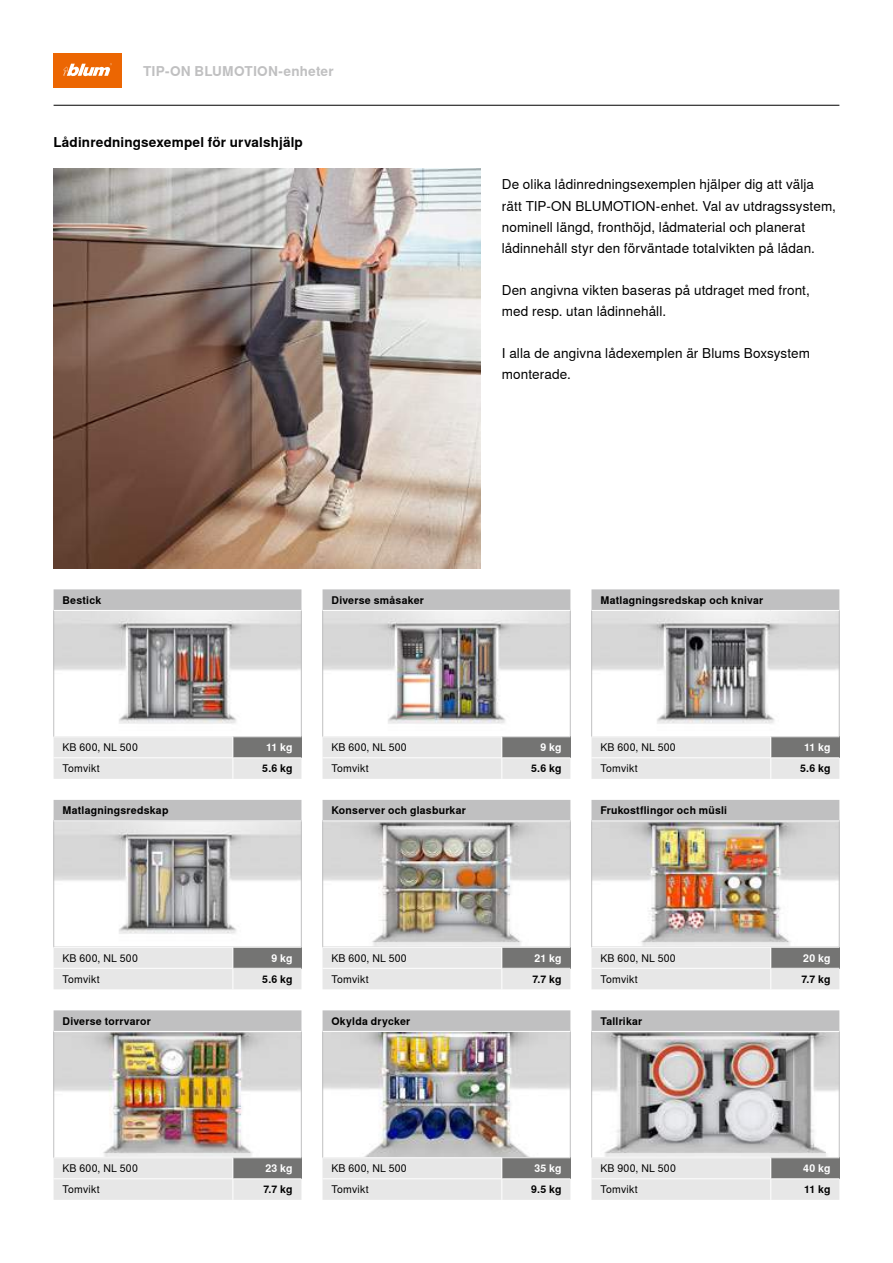
<style>
.page{position:relative;width:893px;height:1263px;background:#fff}
.page>*{position:absolute;margin:0;border:0;box-sizing:border-box;transform-origin:0 0}
.t1{font:13.5px/21px "Nimbus Sans Global";letter-spacing:.01em;color:#000}
.t2{font:700 13.5px "Nimbus Sans Global";letter-spacing:.01em;color:#000}
.t3{font:700 13.5px "Nimbus Sans Global";letter-spacing:.015em;color:#c0c0c1}
.t4{font:700 10.5px "Nimbus Sans Global";letter-spacing:.02em;color:#000}
.t5{font:10.5px "Nimbus Sans Global";letter-spacing:.02em;color:#000}
.t6{font:700 10.5px "Nimbus Sans Global";color:#fff}
</style>
<div class="page">
<div style="left:54px;top:54px;width:68px;height:34px;background:#ec6602"></div>
<svg style="left:63px;top:63px;width:49px;height:13px"></svg>
<img style="left:54px;top:168px;width:427px;height:400px">
<img style="left:56px;top:612px;width:243px;height:112px">
<div style="left:54px;top:610px;width:247px;height:127px;border:1px solid #c0c0c1"></div>
<img style="left:325px;top:612px;width:243px;height:112px">
<div style="left:323px;top:610px;width:247px;height:127px;border:1px solid #c0c0c1"></div>
<img style="left:593px;top:612px;width:244px;height:112px">
<div style="left:591px;top:610px;width:248px;height:127px;border:1px solid #c0c0c1"></div>
<img style="left:56px;top:823px;width:243px;height:111px">
<div style="left:54px;top:821px;width:247px;height:126px;border:1px solid #c0c0c1"></div>
<img style="left:325px;top:823px;width:243px;height:122px">
<div style="left:323px;top:821px;width:247px;height:126px;border:1px solid #c0c0c1"></div>
<img style="left:593px;top:823px;width:244px;height:122px">
<div style="left:591px;top:821px;width:248px;height:126px;border:1px solid #c0c0c1"></div>
<img style="left:56px;top:1033px;width:243px;height:123px">
<div style="left:54px;top:1031px;width:247px;height:127px;border:1px solid #c0c0c1"></div>
<img style="left:325px;top:1033px;width:243px;height:123px">
<div style="left:323px;top:1031px;width:247px;height:127px;border:1px solid #c0c0c1"></div>
<img style="left:593px;top:1033px;width:244px;height:123px">
<div style="left:591px;top:1031px;width:248px;height:127px;border:1px solid #c0c0c1"></div>
<div style="left:54px;top:589px;width:247px;height:21px;background:#c0c0c1"></div>
<hr style="left:54px;top:610px;width:179px;height:1px;background:#fff">
<hr style="left:233px;top:610px;width:68px;height:1px;background:#fff">
<hr style="left:54px;top:736px;width:179px;height:1px;background:#fff">
<hr style="left:233px;top:736px;width:68px;height:1px;background:#fff">
<svg style="left:54px;top:737px;width:247px;height:42px;background:#d8d8d8"></svg>
<div style="left:323px;top:589px;width:247px;height:21px;background:#c0c0c1"></div>
<hr style="left:323px;top:610px;width:179px;height:1px;background:#fff">
<hr style="left:502px;top:610px;width:68px;height:1px;background:#fff">
<hr style="left:323px;top:736px;width:179px;height:1px;background:#fff">
<hr style="left:502px;top:736px;width:68px;height:1px;background:#fff">
<svg style="left:323px;top:737px;width:247px;height:42px;background:#d8d8d8"></svg>
<div style="left:591px;top:589px;width:248px;height:21px;background:#c0c0c1"></div>
<hr style="left:591px;top:610px;width:180px;height:1px;background:#fff">
<hr style="left:771px;top:610px;width:68px;height:1px;background:#fff">
<hr style="left:591px;top:736px;width:180px;height:1px;background:#fff">
<hr style="left:771px;top:736px;width:68px;height:1px;background:#fff">
<svg style="left:591px;top:737px;width:248px;height:42px;background:#d8d8d8"></svg>
<div style="left:54px;top:800px;width:247px;height:20px;background:#c0c0c1"></div>
<svg style="left:54px;top:947px;width:247px;height:42px;background:#d8d8d8"></svg>
<div style="left:323px;top:800px;width:247px;height:20px;background:#c0c0c1"></div>
<svg style="left:323px;top:947px;width:247px;height:42px;background:#d8d8d8"></svg>
<div style="left:591px;top:800px;width:248px;height:20px;background:#c0c0c1"></div>
<svg style="left:591px;top:947px;width:248px;height:42px;background:#d9d9d8"></svg>
<div style="left:54px;top:1010px;width:247px;height:21px;background:#c0c0c1"></div>
<hr style="left:54px;top:1031px;width:179px;height:1px;background:#fff">
<hr style="left:233px;top:1031px;width:68px;height:1px;background:#fff">
<hr style="left:54px;top:1157px;width:179px;height:1px;background:#fff">
<hr style="left:233px;top:1157px;width:68px;height:1px;background:#fff">
<svg style="left:54px;top:1158px;width:247px;height:42px;background:#d8d8d8"></svg>
<div style="left:323px;top:1010px;width:247px;height:21px;background:#c0c0c1"></div>
<hr style="left:323px;top:1031px;width:179px;height:1px;background:#fff">
<hr style="left:502px;top:1031px;width:68px;height:1px;background:#fff">
<hr style="left:323px;top:1157px;width:179px;height:1px;background:#fff">
<hr style="left:502px;top:1157px;width:68px;height:1px;background:#fff">
<svg style="left:323px;top:1158px;width:247px;height:42px;background:#d8d8d8"></svg>
<div style="left:591px;top:1010px;width:248px;height:21px;background:#c0c0c1"></div>
<hr style="left:591px;top:1031px;width:180px;height:1px;background:#fff">
<hr style="left:771px;top:1031px;width:68px;height:1px;background:#fff">
<hr style="left:591px;top:1157px;width:180px;height:1px;background:#fff">
<hr style="left:771px;top:1157px;width:68px;height:1px;background:#fff">
<svg style="left:591px;top:1158px;width:248px;height:42px;background:#d8d8d8"></svg>
<hr style="left:54px;top:105px;width:785px;height:1px;background:#000">
<p class="t3" style="left:143px;top:63px;width:192px">TIP-ON BLUMOTION-enheter</p>
<p class="t2" style="left:54px;top:135px;width:251px">Lådinredningsexempel för urvalshjälp</p>
<p class="t1" style="left:502px;top:174px;width:336px">De olika lådinredningsexemplen hjälper dig att välja rätt TIP-ON BLUMOTION-enhet. Val av utdragssystem, nominell längd, fronthöjd, lådmaterial och planerat lådinnehåll styr den förväntade totalvikten på lådan.</p>
<p class="t1" style="left:502px;top:280px;width:310px">Den angivna vikten baseras på utdraget med front, med resp. utan lådinnehåll.</p>
<p class="t1" style="left:502px;top:343px;width:310px">I alla de angivna lådexemplen är Blums Boxsystem monterade.</p>
<p class="t4" style="left:63px;top:594px;width:40px">Bestick</p>
<p class="t4" style="left:331px;top:594px;width:94px">Diverse småsaker</p>
<p class="t4" style="left:600px;top:594px;width:164px">Matlagningsredskap och knivar</p>
<p class="t5" style="left:63px;top:741px;width:77px">KB 600, NL 500</p>
<p class="t5" style="left:331px;top:741px;width:77px">KB 600, NL 500</p>
<p class="t5" style="left:600px;top:741px;width:77px">KB 600, NL 500</p>
<p class="t6" style="left:266px;top:741px;width:28px">11 kg</p>
<p class="t6" style="left:540px;top:741px;width:23px">9 kg</p>
<p class="t6" style="left:804px;top:741px;width:28px">11 kg</p>
<p class="t5" style="left:63px;top:762px;width:39px">Tomvikt</p>
<p class="t5" style="left:331px;top:762px;width:39px">Tomvikt</p>
<p class="t5" style="left:600px;top:762px;width:39px">Tomvikt</p>
<p class="t4" style="left:262px;top:762px;width:32px">5.6 kg</p>
<p class="t4" style="left:531px;top:762px;width:32px">5.6 kg</p>
<p class="t4" style="left:800px;top:762px;width:32px">5.6 kg</p>
<p class="t4" style="left:63px;top:804px;width:108px">Matlagningsredskap</p>
<p class="t4" style="left:331px;top:804px;width:136px">Konserver och glasburkar</p>
<p class="t4" style="left:600px;top:804px;width:128px">Frukostflingor och müsli</p>
<p class="t5" style="left:63px;top:952px;width:77px">KB 600, NL 500</p>
<p class="t5" style="left:331px;top:952px;width:77px">KB 600, NL 500</p>
<p class="t5" style="left:600px;top:952px;width:77px">KB 600, NL 500</p>
<p class="t6" style="left:271px;top:952px;width:23px">9 kg</p>
<p class="t6" style="left:534px;top:952px;width:28px">21 kg</p>
<p class="t6" style="left:803px;top:952px;width:29px">20 kg</p>
<p class="t5" style="left:63px;top:973px;width:39px">Tomvikt</p>
<p class="t5" style="left:331px;top:973px;width:39px">Tomvikt</p>
<p class="t5" style="left:600px;top:973px;width:39px">Tomvikt</p>
<p class="t4" style="left:262px;top:973px;width:32px">5.6 kg</p>
<p class="t4" style="left:532px;top:973px;width:31px">7.7 kg</p>
<p class="t4" style="left:801px;top:973px;width:31px">7.7 kg</p>
<p class="t4" style="left:63px;top:1015px;width:90px">Diverse torrvaror</p>
<p class="t4" style="left:331px;top:1015px;width:80px">Okylda drycker</p>
<p class="t4" style="left:600px;top:1015px;width:43px">Tallrikar</p>
<p class="t5" style="left:63px;top:1162px;width:77px">KB 600, NL 500</p>
<p class="t5" style="left:331px;top:1162px;width:77px">KB 600, NL 500</p>
<p class="t5" style="left:600px;top:1162px;width:77px">KB 900, NL 500</p>
<p class="t6" style="left:265px;top:1162px;width:29px">23 kg</p>
<p class="t6" style="left:534px;top:1162px;width:29px">35 kg</p>
<p class="t6" style="left:803px;top:1162px;width:29px">40 kg</p>
<p class="t5" style="left:63px;top:1183px;width:39px">Tomvikt</p>
<p class="t5" style="left:331px;top:1183px;width:39px">Tomvikt</p>
<p class="t5" style="left:600px;top:1183px;width:39px">Tomvikt</p>
<p class="t4" style="left:263px;top:1183px;width:31px">7.7 kg</p>
<p class="t4" style="left:531px;top:1183px;width:32px">9.5 kg</p>
<p class="t4" style="left:804px;top:1183px;width:28px">11 kg</p>
</div>
